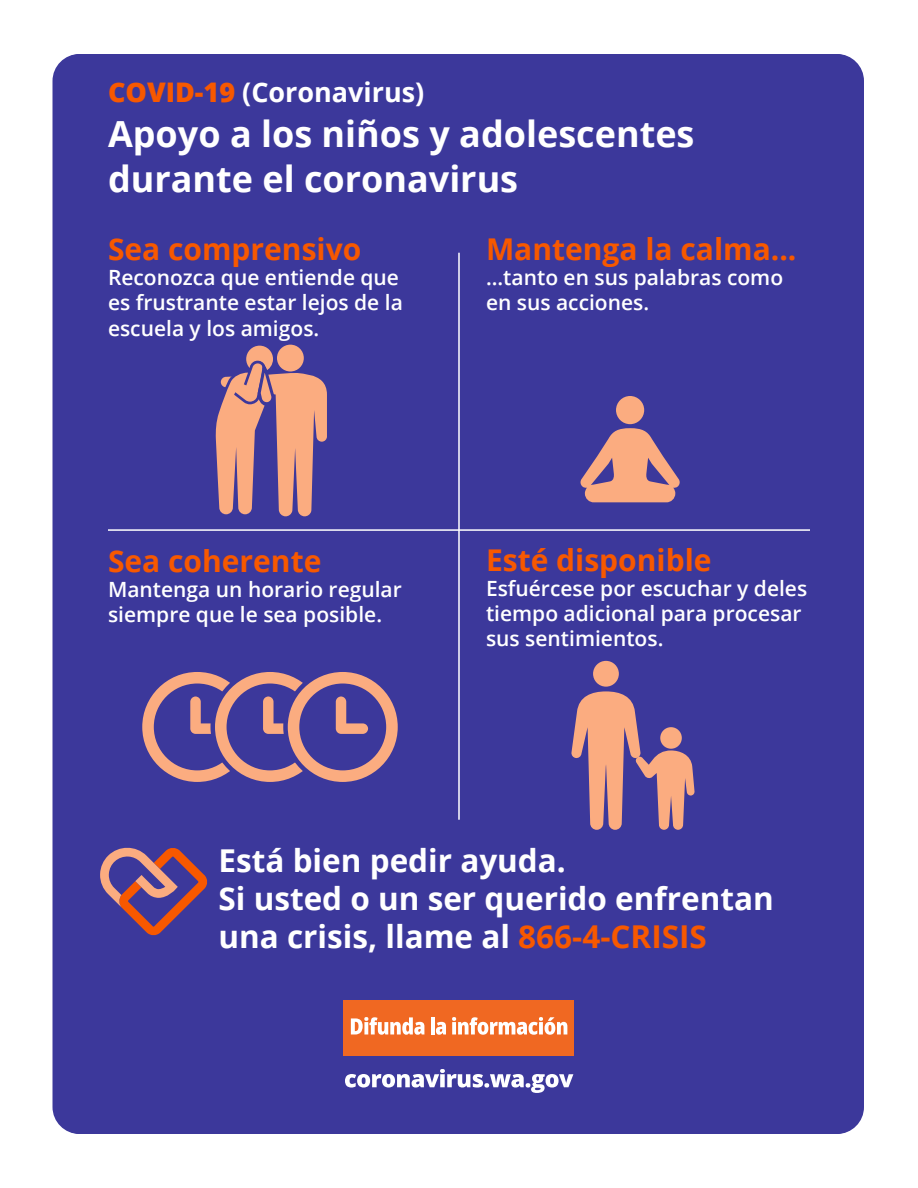
<style>
.page{position:relative;width:918px;height:1188px;background:#fff}
.page>*{position:absolute;margin:0;border:0;box-sizing:border-box;transform-origin:0 0}
.H1_too{font:700 36px/45px "Open Sans";color:#fff}
.H2_too{font:700 31.5px/37.8px "Open Sans";color:#fff}
.t1{font:700 30px "Open Sans";color:#f75800}
.H1_too-2{font:700 27px "Open Sans";color:#fff}
.body{font:600 21px/25.2px "Open Sans";color:#fff}
.s1{font-weight:800;color:#f75800}
.s2{color:#f75800}
</style>
<div class="page">
<div style="left:52px;top:54px;width:810px;height:1080px;background:#3c389b;border-radius:27px"></div>
<svg style="left:100px;top:847px;width:107px;height:89px"></svg>
<svg style="left:345px;top:1069px;width:228px;height:24px"></svg>
<div style="left:344px;top:1000px;width:230px;height:55px;background:#f06822"></div>
<svg style="left:351px;top:1017px;width:73px;height:18px"></svg>
<hr style="left:431px;top:1017px;width:3px;height:17px;background:#fff">
<svg style="left:436px;top:1022px;width:10px;height:13px"></svg>
<svg style="left:452px;top:1017px;width:115px;height:18px"></svg>
<hr style="left:458px;top:253px;width:2px;height:567px;background:#fff">
<hr style="left:108px;top:529px;width:702px;height:2px;background:#fff">
<div style="left:593px;top:661px;width:26px;height:26px;background:#fbac80;border-radius:50%"></div>
<svg style="left:571px;top:691px;width:124px;height:139px"></svg>
<div style="left:616px;top:396px;width:28px;height:28px;background:#fbac80;border-radius:50%"></div>
<svg style="left:580px;top:428px;width:100px;height:75px"></svg>
<div style="left:277px;top:345px;width:27px;height:26px;background:#fbac80;border-radius:50%"></div>
<svg style="left:215px;top:346px;width:112px;height:171px"></svg>
<svg style="left:142px;top:672px;width:256px;height:110px"></svg>
<h1 class="H1_too-2" style="left:108px;top:73px;width:318px"><span class="s1">COVID-19</span> (Coronavirus)</h1>
<h1 class="H1_too" style="left:108px;top:110px;width:588px">Apoyo a los niños y adolescentes durante el coronavirus</h1>
<h2 class="t1" style="left:108px;top:228px;width:255px">Sea comprensivo</h2>
<p class="body" style="left:108px;top:265px;width:296px">Reconozca que entiende que es frustrante estar lejos de la escuela y los amigos.</p>
<h2 class="t1" style="left:108px;top:540px;width:215px">Sea coherente</h2>
<p class="body" style="left:108px;top:576px;width:295px">Mantenga un horario regular siempre que le sea posible.</p>
<h2 class="t1" style="left:486px;top:228px;width:312px">Mantenga la calma...</h2>
<p class="body" style="left:486px;top:265px;width:299px">...tanto en sus palabras como en sus acciones.</p>
<h2 class="t1" style="left:486px;top:539px;width:227px">Esté disponible</h2>
<p class="body" style="left:486px;top:575px;width:323px">Esfuércese por escuchar y deles tiempo adicional para procesar sus sentimientos.</p>
<h2 class="H2_too" style="left:219px;top:841px;width:349px">Está bien pedir ayuda.</h2>
<h2 class="H2_too" style="left:219px;top:879px;width:557px">Si usted o un ser querido enfrentan una crisis, llame al <span class="s2">866-4-CRISIS</span></h2>
</div>
